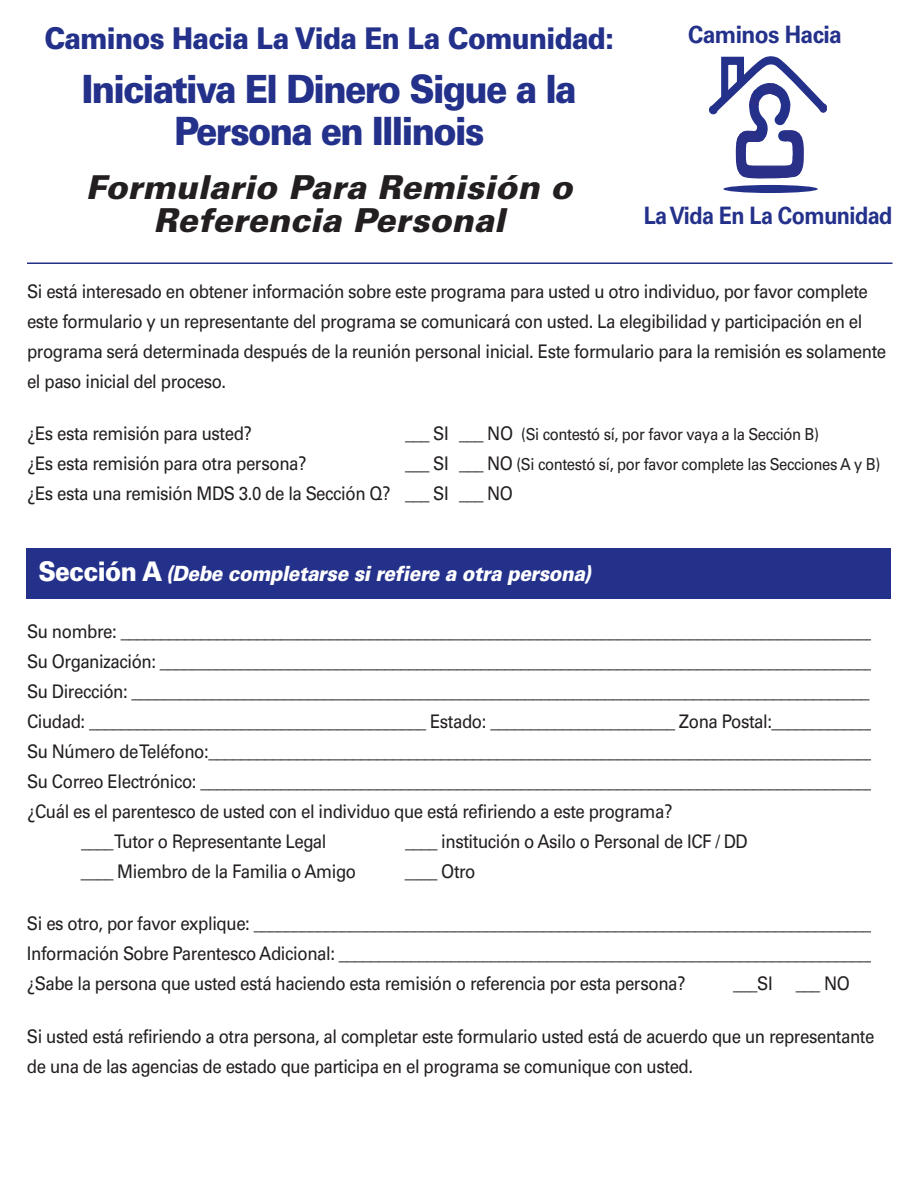
<style>
.page{position:relative;width:918px;height:1188px;background:#fff}
.page>*{position:absolute;margin:0;border:0;box-sizing:border-box;transform-origin:0 0}
.t1{font:900 39px/42px "Univers";letter-spacing:-.05em;color:#24318b;text-align:center;scale:.9 1}
.t2{font:italic 900 33px/33px "Univers";letter-spacing:.005em;color:#231f20;text-align:center}
.t3{font:900 30px "Univers";letter-spacing:-.025em;color:#24318b;scale:.9 1}
.t4{font:700 24px "Univers";letter-spacing:-.025em;color:#24318b;scale:.9 1}
.t5{font:700 24px "Univers";letter-spacing:-.025em;color:#24318b;scale:.95 1}
.t6{font:italic 900 21px "Univers";letter-spacing:-.02em;color:#fff;scale:.9 1}
.t7{font:18.75px/30px "Univers";letter-spacing:-.025em;color:#231f20;scale:.9 1}
.t8{font:16.5px "Univers";letter-spacing:-.025em;color:#231f20;scale:.9 1}
.s1{font-size:18.75px}
.s2{font-style:normal;font-size:27px}
</style>
<div class="page">
<div style="left:27px;top:548px;width:864px;height:51px;background:#24318b"></div>
<svg style="left:709px;top:56px;width:118px;height:132px"></svg>
<div style="left:723px;top:185px;width:95px;height:8px;background:#24318b;border-radius:50%"></div>
<hr style="left:27px;top:262px;width:865px;height:2px;background:#24318b">
<h3 class="t3" style="left:44px;top:27px;width:635px">Caminos Hacia La Vida En La Comunidad:</h3>
<h1 class="t1" style="left:82px;top:71px;width:551px">Iniciativa El Dinero Sigue a la<br>Persona en Illinois</h1>
<h2 class="t2" style="left:86px;top:173px;width:488px">Formulario Para Remisión o<br>Referencia Personal</h2>
<p class="t5" style="left:688px;top:26px;width:164px">Caminos Hacia</p>
<p class="t4" style="left:644px;top:206px;width:278px">LaVida En La Comunidad</p>
<p class="t7" style="left:27px;top:278px;width:956px">Si está interesado en obtener información sobre este programa para usted u otro individuo, por favor complete este formulario y un representante del programa se comunicará con usted. La elegibilidad y participación en el programa será determinada después de la reunión personal inicial. Este formulario para la remisión es solamente el paso inicial del proceso.</p>
<p class="t7" style="left:27px;top:420px;width:252px">¿Es esta remisión para usted?</p>
<p class="t8" style="left:405px;top:428px;width:462px"><span class="s1">___ SI ___ NO</span> (Si contestó sí, por favor vaya a la Sección B)</p>
<p class="t7" style="left:27px;top:450px;width:312px">¿Es esta remisión para otra persona?</p>
<p class="t8" style="left:405px;top:458px;width:530px"><span class="s1">___ SI ___ NO</span> (Si contestó sí, por favor complete las Secciones A y B)</p>
<p class="t7" style="left:27px;top:480px;width:542px">¿Es esta una remisión MDS 3.0 de la Sección Q? ___ SI ___ NO</p>
<p class="t6" style="left:39px;top:566px;width:615px"><span class="s2">Sección A</span> (Debe completarse si refiere a otra persona)</p>
<p class="t7" style="left:27px;top:618px;width:943px">Su nombre: ______________________________________________________________________________________________</p>
<p class="t7" style="left:27px;top:648px;width:942px">Su Organización: _________________________________________________________________________________________</p>
<p class="t7" style="left:27px;top:678px;width:938px">Su Dirección: ____________________________________________________________________________________________</p>
<p class="t7" style="left:27px;top:708px;width:945px">Ciudad: __________________________________________ Estado: _______________________ Zona Postal:_____________</p>
<p class="t7" style="left:27px;top:738px;width:952px">Su Número deTeléfono:____________________________________________________________________________________</p>
<p class="t7" style="left:27px;top:768px;width:952px">Su Correo Electrónico: _____________________________________________________________________________________</p>
<p class="t7" style="left:27px;top:798px;width:719px">¿Cuál es el parentesco de usted con el individuo que está refiriendo a este programa?</p>
<p class="t7" style="left:81px;top:828px;width:274px">____Tutor o Representante Legal</p>
<p class="t7" style="left:405px;top:828px;width:382px">____ institución o Asilo o Personal de ICF / DD</p>
<p class="t7" style="left:81px;top:858px;width:307px">____ Miembro de la Familia o Amigo</p>
<p class="t7" style="left:405px;top:858px;width:80px">____ Otro</p>
<p class="t7" style="left:27px;top:910px;width:958px">Si es otro, por favor explique: _______________________________________________________________________________<br>Información Sobre Parentesco Adicional: ____________________________________________________________________ ¿Sabe la persona que usted está haciendo esta remisión o referencia por esta persona?</p>
<p class="t7" style="left:733px;top:970px;width:131px">___SI ___ NO</p>
<p class="t7" style="left:27px;top:1023px;width:943px">Si usted está refiriendo a otra persona, al completar este formulario usted está de acuerdo que un representante de una de las agencias de estado que participa en el programa se comunique con usted.</p>
</div>
